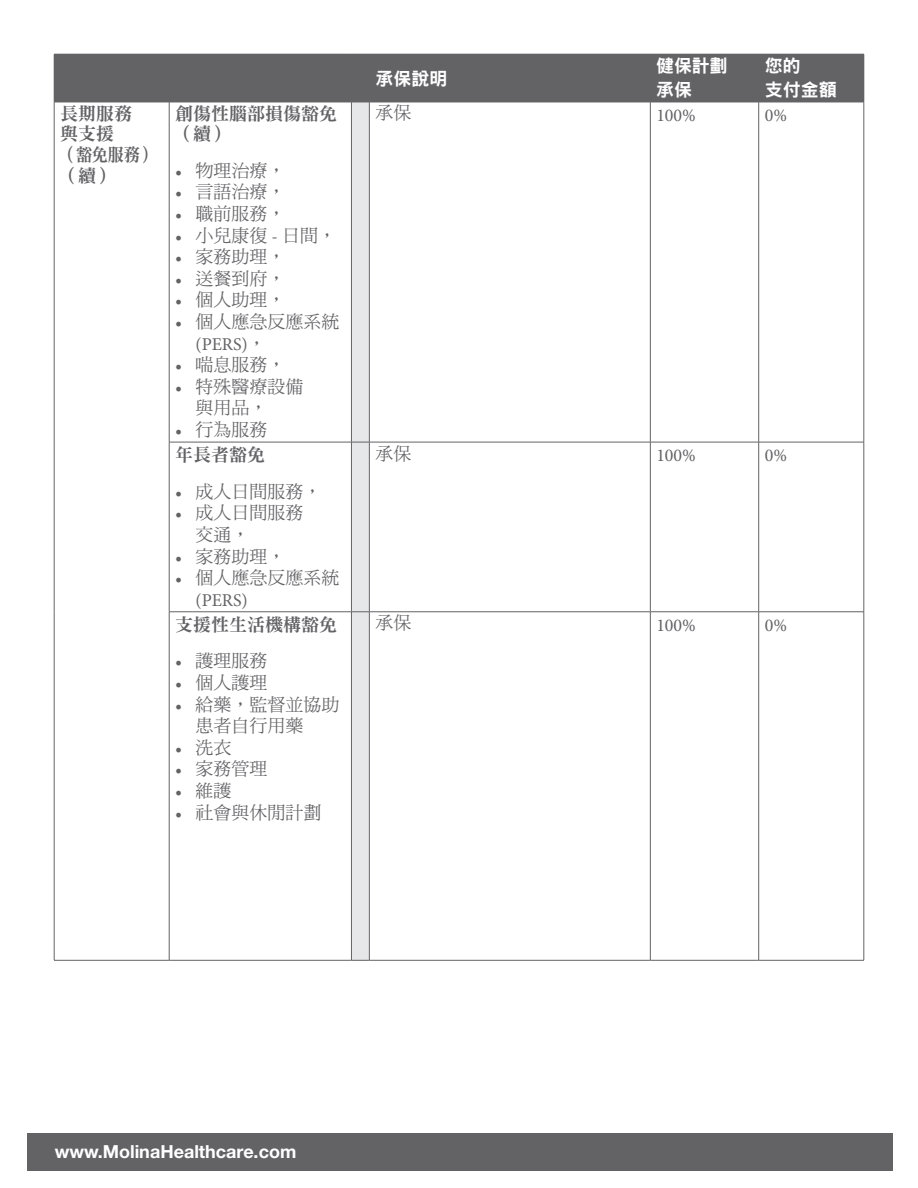
<style>
.page{position:relative;width:918px;height:1188px;background:#fff}
.page>*{position:absolute;margin:0;border:0;box-sizing:border-box;transform-origin:0 0}
.t1{font:18px/21.6px "DF Ming Std W5";color:#636366}
.t2{font:18px/20.7px "DF Ming Std W9";color:#636366}
.t3{font:700 18px "Helvetica Neue LT Std";color:#fff}
.t4{font:18px "Minion Pro";color:#636366}
.t5{font:18px/24px "DF Hei Std W9";color:#fff}
.s1{font-family:"Minion Pro"}
</style>
<div class="page">
<div style="left:27px;top:1133px;width:865px;height:38px;background:#636366"></div>
<div style="left:54px;top:54px;width:115px;height:48px;background:#636366"></div>
<div style="left:169px;top:54px;width:182px;height:48px;background:#636366"></div>
<div style="left:369px;top:54px;width:281px;height:48px;background:#636366"></div>
<div style="left:650px;top:54px;width:109px;height:48px;background:#636366"></div>
<div style="left:759px;top:54px;width:105px;height:48px;background:#636366"></div>
<div style="left:351px;top:54px;width:18px;height:48px;background:#636366"></div>
<div style="left:351px;top:102px;width:18px;height:340px;background:#e6e7e9"></div>
<div style="left:351px;top:442px;width:18px;height:170px;background:#e6e7e9"></div>
<div style="left:351px;top:612px;width:18px;height:348px;background:#e6e7e9"></div>
<svg style="left:351px;top:960px;width:18px;height:1px"></svg>
<hr style="left:351px;top:102px;width:1px;height:340px;background:#636366">
<hr style="left:369px;top:102px;width:1px;height:340px;background:#636366">
<svg style="left:352px;top:442px;width:17px;height:1px"></svg>
<hr style="left:351px;top:442px;width:1px;height:170px;background:#636366">
<hr style="left:369px;top:442px;width:1px;height:170px;background:#636366">
<svg style="left:352px;top:612px;width:17px;height:1px"></svg>
<hr style="left:351px;top:612px;width:1px;height:348px;background:#636366">
<hr style="left:369px;top:612px;width:1px;height:348px;background:#636366">
<hr style="left:864px;top:54px;width:1px;height:48px;background:#636366">
<hr style="left:54px;top:960px;width:115px;height:1px;background:#636366">
<hr style="left:169px;top:960px;width:182px;height:1px;background:#636366">
<hr style="left:369px;top:960px;width:281px;height:1px;background:#636366">
<hr style="left:650px;top:960px;width:109px;height:1px;background:#636366">
<hr style="left:759px;top:960px;width:105px;height:1px;background:#636366">
<hr style="left:54px;top:102px;width:115px;height:1px;background:#636366">
<hr style="left:169px;top:102px;width:182px;height:1px;background:#636366">
<hr style="left:369px;top:102px;width:281px;height:1px;background:#636366">
<hr style="left:650px;top:102px;width:109px;height:1px;background:#636366">
<hr style="left:759px;top:102px;width:105px;height:1px;background:#636366">
<hr style="left:54px;top:102px;width:1px;height:340px;background:#636366">
<hr style="left:54px;top:442px;width:1px;height:170px;background:#636366">
<hr style="left:54px;top:612px;width:1px;height:348px;background:#636366">
<hr style="left:169px;top:102px;width:1px;height:340px;background:#636366">
<hr style="left:650px;top:102px;width:1px;height:340px;background:#636366">
<hr style="left:758px;top:102px;width:1px;height:340px;background:#636366">
<hr style="left:864px;top:102px;width:1px;height:340px;background:#636366">
<hr style="left:169px;top:442px;width:182px;height:1px;background:#636366">
<hr style="left:169px;top:442px;width:1px;height:170px;background:#636366">
<hr style="left:369px;top:442px;width:281px;height:1px;background:#636366">
<hr style="left:650px;top:442px;width:109px;height:1px;background:#636366">
<hr style="left:650px;top:442px;width:1px;height:170px;background:#636366">
<hr style="left:759px;top:442px;width:105px;height:1px;background:#636366">
<hr style="left:758px;top:442px;width:1px;height:170px;background:#636366">
<hr style="left:864px;top:442px;width:1px;height:170px;background:#636366">
<hr style="left:169px;top:612px;width:182px;height:1px;background:#636366">
<hr style="left:169px;top:612px;width:1px;height:348px;background:#636366">
<hr style="left:369px;top:612px;width:281px;height:1px;background:#636366">
<hr style="left:650px;top:612px;width:109px;height:1px;background:#636366">
<hr style="left:650px;top:612px;width:1px;height:348px;background:#636366">
<hr style="left:759px;top:612px;width:105px;height:1px;background:#636366">
<hr style="left:758px;top:612px;width:1px;height:348px;background:#636366">
<hr style="left:864px;top:612px;width:1px;height:348px;background:#636366">
<svg style="left:351px;top:102px;width:18px;height:1px"></svg>
<p class="t2" style="left:60px;top:102px;width:97px">長期服務<br>與支援<br>（豁免服務）（續）</p>
<p class="t2" style="left:175px;top:102px;width:163px">創傷性腦部損傷豁免（續）</p>
<p class="t1" style="left:175px;top:159px;width:112px"><span class="s1">•</span> 物理治療，</p>
<p class="t1" style="left:175px;top:181px;width:112px"><span class="s1">•</span> 言語治療，</p>
<p class="t1" style="left:175px;top:203px;width:112px"><span class="s1">•</span> 職前服務，</p>
<p class="t1" style="left:175px;top:224px;width:162px"><span class="s1">•</span> 小兒康復 <span class="s1">-</span> 日間，</p>
<p class="t1" style="left:175px;top:246px;width:112px"><span class="s1">•</span> 家務助理，</p>
<p class="t1" style="left:175px;top:267px;width:112px"><span class="s1">•</span> 送餐到府，</p>
<p class="t1" style="left:175px;top:289px;width:112px"><span class="s1">•</span> 個人助理，</p>
<p class="t1" style="left:195px;top:311px;width:145px;text-indent:-20px"><span class="s1">•</span> 個人應急反應系統<span class="s1">(PERS)</span>，</p>
<p class="t1" style="left:175px;top:354px;width:112px"><span class="s1">•</span> 喘息服務，</p>
<p class="t1" style="left:195px;top:375px;width:109px;text-indent:-20px"><span class="s1">•</span> 特殊醫療設備與用品，</p>
<p class="t1" style="left:175px;top:419px;width:94px"><span class="s1">•</span> 行為服務</p>
<p class="t2" style="left:175px;top:444px;width:91px">年長者豁免</p>
<p class="t1" style="left:175px;top:480px;width:148px"><span class="s1">•</span> 成人日間服務，</p>
<p class="t1" style="left:195px;top:502px;width:109px;text-indent:-20px"><span class="s1">•</span> 成人日間服務交通，</p>
<p class="t1" style="left:175px;top:545px;width:112px"><span class="s1">•</span> 家務助理，</p>
<p class="t1" style="left:195px;top:567px;width:145px;text-indent:-20px"><span class="s1">•</span> 個人應急反應系統<span class="s1">(PERS)</span></p>
<p class="t2" style="left:175px;top:614px;width:163px">支援性生活機構豁免</p>
<p class="t1" style="left:175px;top:650px;width:94px"><span class="s1">•</span> 護理服務</p>
<p class="t1" style="left:175px;top:672px;width:94px"><span class="s1">•</span> 個人護理</p>
<p class="t1" style="left:195px;top:693px;width:145px;text-indent:-20px"><span class="s1">•</span> 給藥，監督並協助患者自行用藥</p>
<p class="t1" style="left:175px;top:736px;width:58px"><span class="s1">•</span> 洗衣</p>
<p class="t1" style="left:175px;top:758px;width:94px"><span class="s1">•</span> 家務管理</p>
<p class="t1" style="left:175px;top:780px;width:58px"><span class="s1">•</span> 維護</p>
<p class="t1" style="left:175px;top:801px;width:148px"><span class="s1">•</span> 社會與休閒計劃</p>
<p class="t5" style="left:375px;top:66px;width:73px">承保說明</p>
<p class="t5" style="left:656px;top:53px;width:73px">健保計劃承保</p>
<p class="t5" style="left:765px;top:53px;width:73px">您的<br>支付金額</p>
<p class="t1" style="left:375px;top:102px;width:37px">承保</p>
<p class="t4" style="left:656px;top:103px;width:41px">100%</p>
<p class="t4" style="left:765px;top:103px;width:24px">0%</p>
<p class="t1" style="left:375px;top:442px;width:38px">承保</p>
<p class="t4" style="left:656px;top:443px;width:41px">100%</p>
<p class="t4" style="left:765px;top:443px;width:24px">0%</p>
<p class="t1" style="left:375px;top:612px;width:38px">承保</p>
<p class="t4" style="left:656px;top:613px;width:41px">100%</p>
<p class="t4" style="left:765px;top:613px;width:24px">0%</p>
<p class="t3" style="left:55px;top:1141px;width:243px">www.MolinaHealthcare.com</p>
</div>
